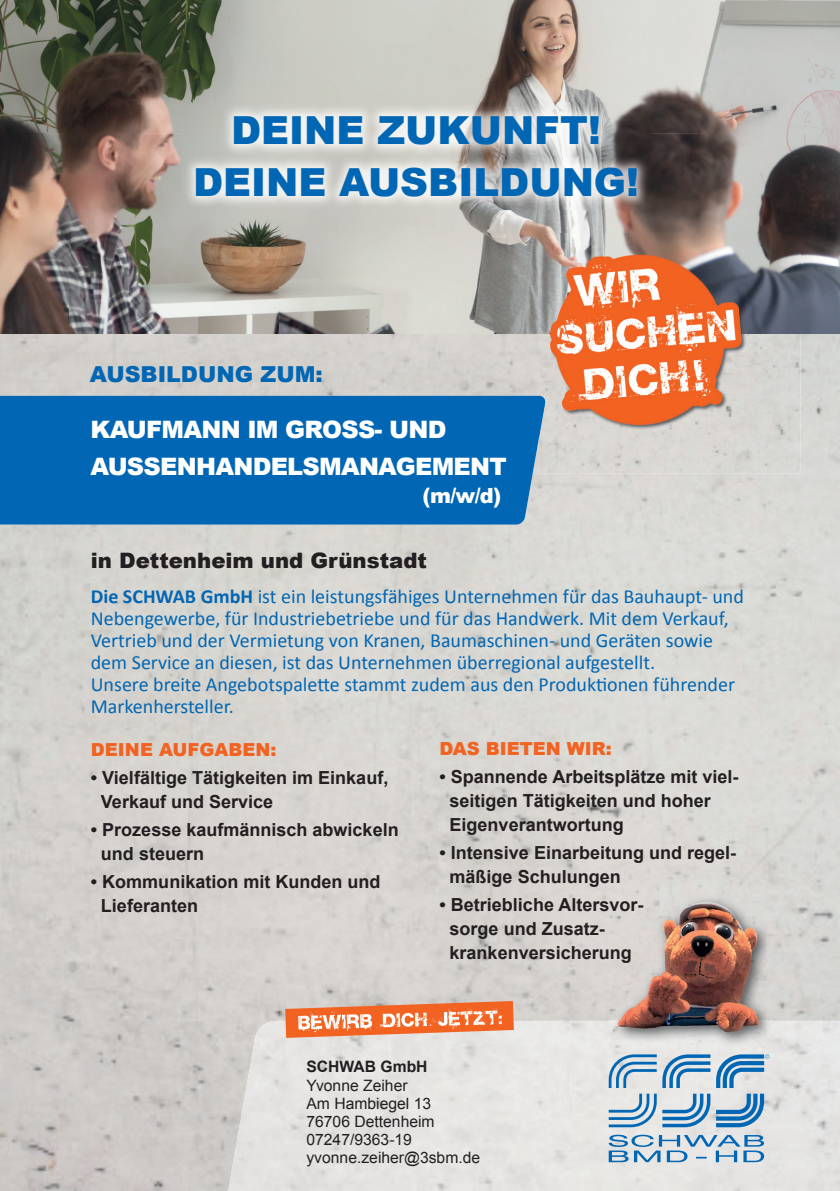
<style>
.page{position:relative;width:840px;height:1191px;background:#fff}
.page>*{position:absolute;margin:0;border:0;box-sizing:border-box;transform-origin:0 0}
.t1{font:900 38.6px/52px "Arial";color:#0166b3;text-align:center}
.t2{font:900 24px/36.6px "Arial";letter-spacing:-.03em;color:#fff}
.t3{font:900 22px "Arial";color:#0166b3}
.t4{font:900 21.2px "Arial";color:#231f20}
.t5{font:900 21px "Arial";color:#fff}
.t6{font:20px/22px "Calibri";color:#0166b3}
.t7{font:700 18px/24px "Arial";color:#231f20}
.t8{font:900 18px "Arial";color:#f26221}
.t9{font:15.6px/18.2px "Arial";color:#231f20}
.t10{font:700 15.6px "Arial";color:#231f20}
.s1{font-weight:700}
</style>
<div class="page">
<img style="left:0;top:333px;width:839px;height:858px">
<img style="left:560px;top:0;width:279px;height:133px">
<img style="left:280px;top:0;width:280px;height:103px">
<img style="left:0;top:0;width:280px;height:133px">
<img style="left:699px;top:133px;width:140px;height:134px">
<img style="left:630px;top:133px;width:69px;height:100px">
<img style="left:0;top:133px;width:210px;height:200px">
<img style="left:280px;top:209px;width:350px;height:58px">
<img style="left:210px;top:209px;width:70px;height:124px">
<img style="left:800px;top:267px;width:39px;height:66px">
<img style="left:280px;top:267px;width:258px;height:66px">
<div style="left:0;top:396px;width:545px;height:128px;background:#0166b3"></div>
<div style="left:228px;top:1020px;width:611px;height:171px;background:#e6e4e3"></div>
<svg style="left:608px;top:1054px;width:48px;height:73px;background:#aac3d6"></svg>
<svg style="left:662px;top:1054px;width:107px;height:73px;background:#99bad3"></svg>
<svg style="left:608px;top:1134px;width:155px;height:28px;background:#a5c1d5"></svg>
<img style="left:764px;top:895px;width:8px;height:152px">
<img style="left:610px;top:895px;width:2px;height:152px">
<img style="left:612px;top:880px;width:152px;height:170px">
<svg style="left:285px;top:1001px;width:228px;height:37px;background:#ee956d"></svg>
<img style="left:538px;top:233px;width:262px;height:240px">
<img style="left:538px;top:396px;width:7px;height:42px">
<img style="left:182px;top:103px;width:467px;height:106px">
<h1 class="t1" style="left:193px;top:103px;width:447px">DEINE ZUKUNFT!<br>DEINE AUSBILDUNG!</h1>
<p class="t3" style="left:90px;top:358px;width:234px">AUSBILDUNG ZUM:</p>
<p class="t2" style="left:90px;top:410px;width:417px">KAUFMANN IM GROSS- UND<br>AUSSENHANDELSMANAGEMENT</p>
<p class="t5" style="left:422px;top:480px;width:80px">(m/w/d)</p>
<p class="t4" style="left:91px;top:545px;width:337px">in Dettenheim und Grünstadt</p>
<p class="t6" style="left:91px;top:585px;width:654px"><span class="s1">Die SCHWAB GmbH</span> ist ein leistungs fähiges Unter nehmen für das Bauhaupt- und Nebengewerbe, für Industriebetriebe und für das Handwerk. Mit dem Verkauf, Vertrieb und der Vermietung von Kranen, Bauma schinen- und Geräten sowie dem Service an diesen, ist das Unter nehmen überregional aufgestellt.<br>Unsere breite Angebotspalette stammt zudem aus den Produktionen führender Markenhersteller.</p>
<p class="t8" style="left:91px;top:737px;width:187px">DEINE AUFGABEN:</p>
<p class="t7" style="left:101px;top:766px;width:289px;text-indent:-10px">• Vielfältige Tätigkeiten im Einkauf,<br>Verkauf und Service</p>
<p class="t7" style="left:101px;top:818px;width:299px;text-indent:-10px">• Prozesse kaufmännisch abwickeln und steuern</p>
<p class="t7" style="left:101px;top:870px;width:281px;text-indent:-10px">• Kommunikation mit Kunden und<br>Lieferanten</p>
<p class="t8" style="left:439px;top:735px;width:174px">DAS BIETEN WIR:</p>
<p class="t7" style="left:449px;top:765px;width:290px;text-indent:-10px">• Spannende Arbeitsplätze mit viel&shy;seitigen Tätigkeiten und hoher<br>Eigen verantwortung</p>
<p class="t7" style="left:449px;top:841px;width:288px;text-indent:-10px">• Intensive Einarbeitung und regel&shy;mäßige Schulungen</p>
<p class="t7" style="left:449px;top:893px;width:195px;text-indent:-10px">• Betriebliche Altersvor&shy;sorge und Zusatz&shy;krankenversicherung</p>
<p class="t10" style="left:306px;top:1056px;width:123px">SCHWAB GmbH</p>
<p class="t9" style="left:306px;top:1076px;width:175px">Yvonne Zeiher<br>Am Hambiegel 13<br>76706 Dettenheim<br>07247/9363-19 yvonne.zeiher@3sbm.de</p>
</div>
